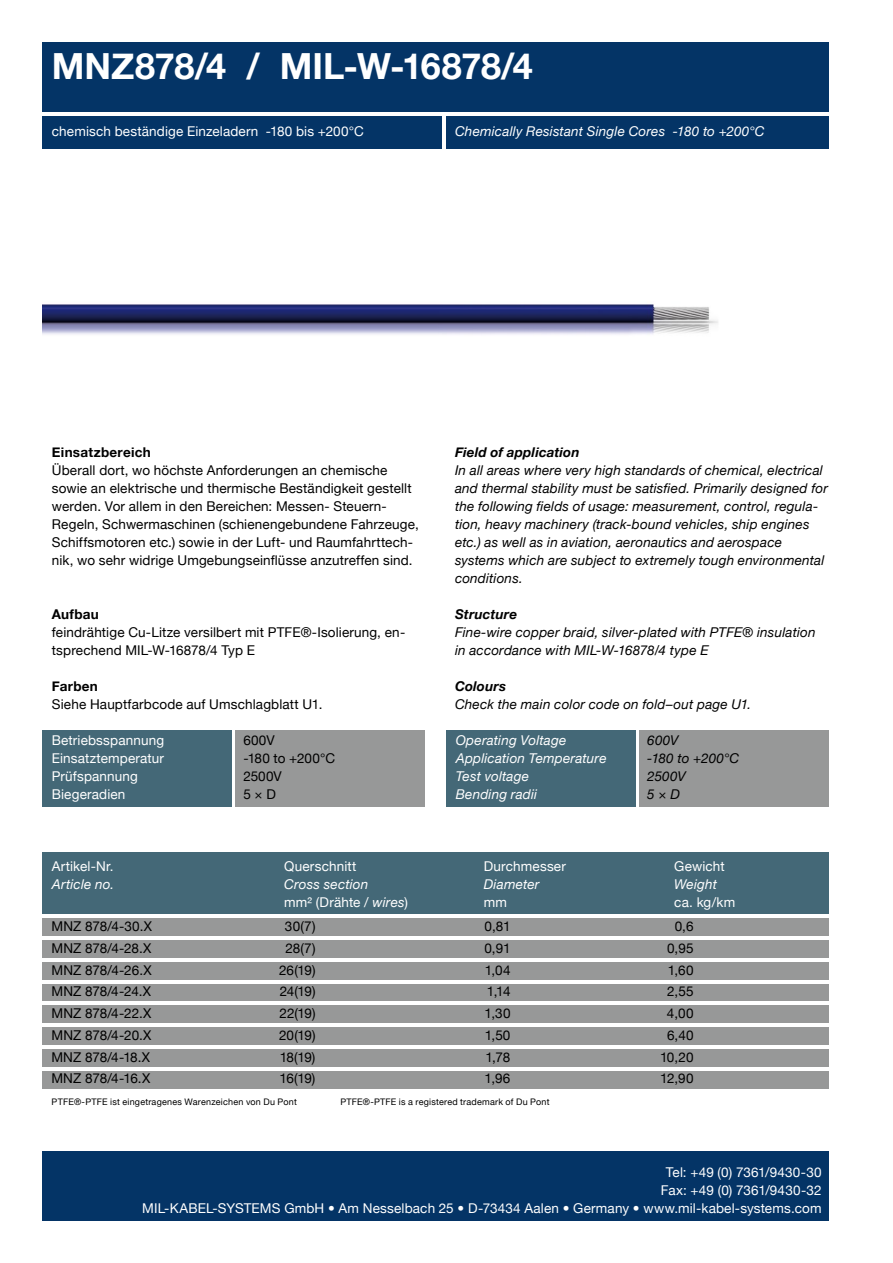
<style>
.page{position:relative;width:893px;height:1263px;background:#fff}
.page>*{position:absolute;margin:0;border:0;box-sizing:border-box;transform-origin:0 0}
.t1{font:700 36px "Helvetica Neue";color:#fff}
.t2{font:13.5px/18px "Helvetica Neue";letter-spacing:.01em;color:#000}
.t3{font:italic 13.5px/18px "Helvetica Neue";letter-spacing:.015em;color:#000}
.t4{font:13.5px/18px "Helvetica Neue";letter-spacing:.01em;color:#fff;text-align:right}
.t5{font:italic 13.5px/18px "Helvetica Neue";letter-spacing:.015em;color:#fff}
.t6{font:italic 700 13.5px "Helvetica Neue";letter-spacing:.01em;color:#000}
.t7{font:700 13.5px "Helvetica Neue";letter-spacing:.02em;color:#000}
.t8{font:9px "Helvetica Neue";letter-spacing:.025em;color:#000}
.s1{font-style:italic}
</style>
<div class="page">
<div style="left:43px;top:1151px;width:786px;height:69px;background:#043466"></div>
<div style="left:43px;top:43px;width:786px;height:69px;background:#043466"></div>
<div style="left:43px;top:116px;width:399px;height:32px;background:#043466"></div>
<div style="left:446px;top:116px;width:383px;height:32px;background:#043466"></div>
<div style="left:639px;top:730px;width:190px;height:76px;background:#979898"></div>
<div style="left:43px;top:730px;width:189px;height:76px;background:#446877"></div>
<div style="left:235px;top:730px;width:190px;height:76px;background:#979898"></div>
<div style="left:446px;top:730px;width:190px;height:76px;background:#446877"></div>
<div style="left:43px;top:853px;width:786px;height:62px;background:#446877"></div>
<div style="left:43px;top:918px;width:786px;height:171px;background:#979898"></div>
<hr style="left:39px;top:936px;width:792px;height:3px;background:#fff">
<hr style="left:39px;top:958px;width:792px;height:3px;background:#fff">
<hr style="left:39px;top:980px;width:792px;height:3px;background:#fff">
<hr style="left:39px;top:1002px;width:792px;height:3px;background:#fff">
<hr style="left:39px;top:1023px;width:792px;height:3px;background:#fff">
<hr style="left:39px;top:1045px;width:792px;height:3px;background:#fff">
<hr style="left:39px;top:1067px;width:792px;height:3px;background:#fff">
<img style="left:43px;top:304px;width:675px;height:31px">
<h1 class="t1" style="left:52px;top:43px;width:483px">MNZ878/4 / MIL-W-16878/4</h1>
<p class="t4" style="left:52px;top:122px;width:313px">chemisch beständige Einzeladern -180 bis +200°C</p>
<p class="t5" style="left:455px;top:122px;width:311px">Chemically Resistant Single Cores -180 to +200°C</p>
<p class="t7" style="left:52px;top:443px;width:100px">Einsatzbereich</p>
<p class="t2" style="left:52px;top:461px;width:368px">Überall dort, wo höchste Anforderungen an chemische sowie an elektrische und thermische Beständigkeit gestellt werden. Vor allem in den Bereichen: Messen- Steuern-Regeln, Schwermaschinen (schienengebundene Fahrzeuge, Schiffsmotoren etc.) sowie in der Luft- und Raumfahrttech&shy;nik, wo sehr widrige Umgebungseinflüsse anzutreffen sind.</p>
<p class="t7" style="left:52px;top:605px;width:48px">Aufbau</p>
<p class="t2" style="left:52px;top:623px;width:355px">feindrähtige Cu-Litze versilbert mit PTFE®-Isolierung, en&shy;tsprechend MIL-W-16878/4 Typ E</p>
<p class="t7" style="left:52px;top:677px;width:48px">Farben</p>
<p class="t2" style="left:52px;top:695px;width:272px">Siehe Hauptfarbcode auf Umschlagblatt U1.</p>
<p class="t6" style="left:455px;top:443px;width:126px">Field of application</p>
<p class="t3" style="left:455px;top:460px;width:374px">In all areas where very high standards of chemical, electrical and thermal stability must be satisfied. Primarily designed for the following fields of usage: measurement, control, regula&shy;tion, heavy machinery (track-bound vehicles, ship engines etc.) as well as in aviation, aeronautics and aerospace systems which are subject to extremely tough environmental conditions.</p>
<p class="t6" style="left:455px;top:605px;width:64px">Structure</p>
<p class="t3" style="left:455px;top:622px;width:362px">Fine-wire copper braid, silver-plated with PTFE® insulation in accordance with MIL-W-16878/4 type E</p>
<p class="t6" style="left:455px;top:677px;width:53px">Colours</p>
<p class="t3" style="left:455px;top:694px;width:298px">Check the main color code on fold–out page U1.</p>
<p class="t4" style="left:52px;top:731px;width:114px;text-align:left">Betriebsspannung<br>Einsatztemperatur<br>Prüfspannung<br>Biegeradien</p>
<p class="t5" style="left:456px;top:730px;width:152px">Operating Voltage<br>Application Temperature<br>Test voltage<br>Bending radii</p>
<p class="t2" style="left:243px;top:730px;width:93px">600V<br>-180 to +200°C<br>2500V<br>5 × D</p>
<p class="t3" style="left:647px;top:730px;width:93px">600V<br>-180 to +200°C<br>2500V<br>5 × D</p>
<p class="t4" style="left:52px;top:857px;width:63px">Artikel-Nr.</p>
<p class="t4" style="left:284px;top:857px;width:74px">Querschnitt</p>
<p class="t4" style="left:484px;top:857px;width:84px">Durchmesser</p>
<p class="t4" style="left:674px;top:857px;width:52px">Gewicht</p>
<p class="t5" style="left:52px;top:874px;width:64px">Article no.</p>
<p class="t5" style="left:284px;top:874px;width:85px">Cross section</p>
<p class="t5" style="left:484px;top:874px;width:57px">Diameter</p>
<p class="t5" style="left:674px;top:874px;width:44px">Weight</p>
<p class="t4" style="left:284px;top:892px;width:125px">mm² (Drähte / <span class="s1">wires</span>)</p>
<p class="t4" style="left:484px;top:892px;width:25px">mm</p>
<p class="t4" style="left:674px;top:892px;width:62px">ca. kg/km</p>
<p class="t2" style="left:51px;top:917px;width:102px">MNZ 878/4-30.X</p>
<p class="t2" style="left:285px;top:917px;width:32px">30(7)</p>
<p class="t2" style="left:484px;top:917px;width:28px">0,81</p>
<p class="t2" style="left:675px;top:917px;width:20px">0,6</p>
<p class="t2" style="left:51px;top:939px;width:102px">MNZ 878/4-28.X</p>
<p class="t2" style="left:285px;top:939px;width:32px">28(7)</p>
<p class="t2" style="left:484px;top:939px;width:28px">0,91</p>
<p class="t2" style="left:667px;top:939px;width:28px">0,95</p>
<p class="t2" style="left:51px;top:960px;width:102px">MNZ 878/4-26.X</p>
<p class="t2" style="left:279px;top:960px;width:38px">26(19)</p>
<p class="t2" style="left:485px;top:960px;width:27px">1,04</p>
<p class="t2" style="left:668px;top:960px;width:27px">1,60</p>
<p class="t2" style="left:51px;top:982px;width:101px">MNZ 878/4-24.X</p>
<p class="t2" style="left:280px;top:982px;width:37px">24(19)</p>
<p class="t2" style="left:487px;top:982px;width:25px">1,14</p>
<p class="t2" style="left:667px;top:982px;width:28px">2,55</p>
<p class="t2" style="left:51px;top:1004px;width:101px">MNZ 878/4-22.X</p>
<p class="t2" style="left:279px;top:1004px;width:38px">22(19)</p>
<p class="t2" style="left:485px;top:1004px;width:27px">1,30</p>
<p class="t2" style="left:667px;top:1004px;width:28px">4,00</p>
<p class="t2" style="left:51px;top:1026px;width:102px">MNZ 878/4-20.X</p>
<p class="t2" style="left:279px;top:1026px;width:38px">20(19)</p>
<p class="t2" style="left:485px;top:1026px;width:27px">1,50</p>
<p class="t2" style="left:667px;top:1026px;width:28px">6,40</p>
<p class="t2" style="left:51px;top:1047px;width:100px">MNZ 878/4-18.X</p>
<p class="t2" style="left:280px;top:1047px;width:37px">18(19)</p>
<p class="t2" style="left:485px;top:1047px;width:26px">1,78</p>
<p class="t2" style="left:660px;top:1047px;width:35px">10,20</p>
<p class="t2" style="left:51px;top:1069px;width:100px">MNZ 878/4-16.X</p>
<p class="t2" style="left:280px;top:1069px;width:37px">16(19)</p>
<p class="t2" style="left:485px;top:1069px;width:27px">1,96</p>
<p class="t2" style="left:660px;top:1069px;width:35px">12,90</p>
<p class="t8" style="left:52px;top:1096px;width:247px">PTFE®-PTFE ist eingetragenes Warenzeichen von Du Pont</p>
<p class="t8" style="left:340px;top:1096px;width:211px">PTFE®-PTFE is a registered trademark of Du Pont</p>
<p class="t4" style="left:142px;top:1163px;width:681px">Tel: +49 (0) 7361/9430-30<br>Fax: +49 (0) 7361/9430-32<br>MIL-KABEL-SYSTEMS GmbH • Am Nesselbach 25 • D-73434 Aalen • Germany • www.mil-kabel-systems.com</p>
</div>
